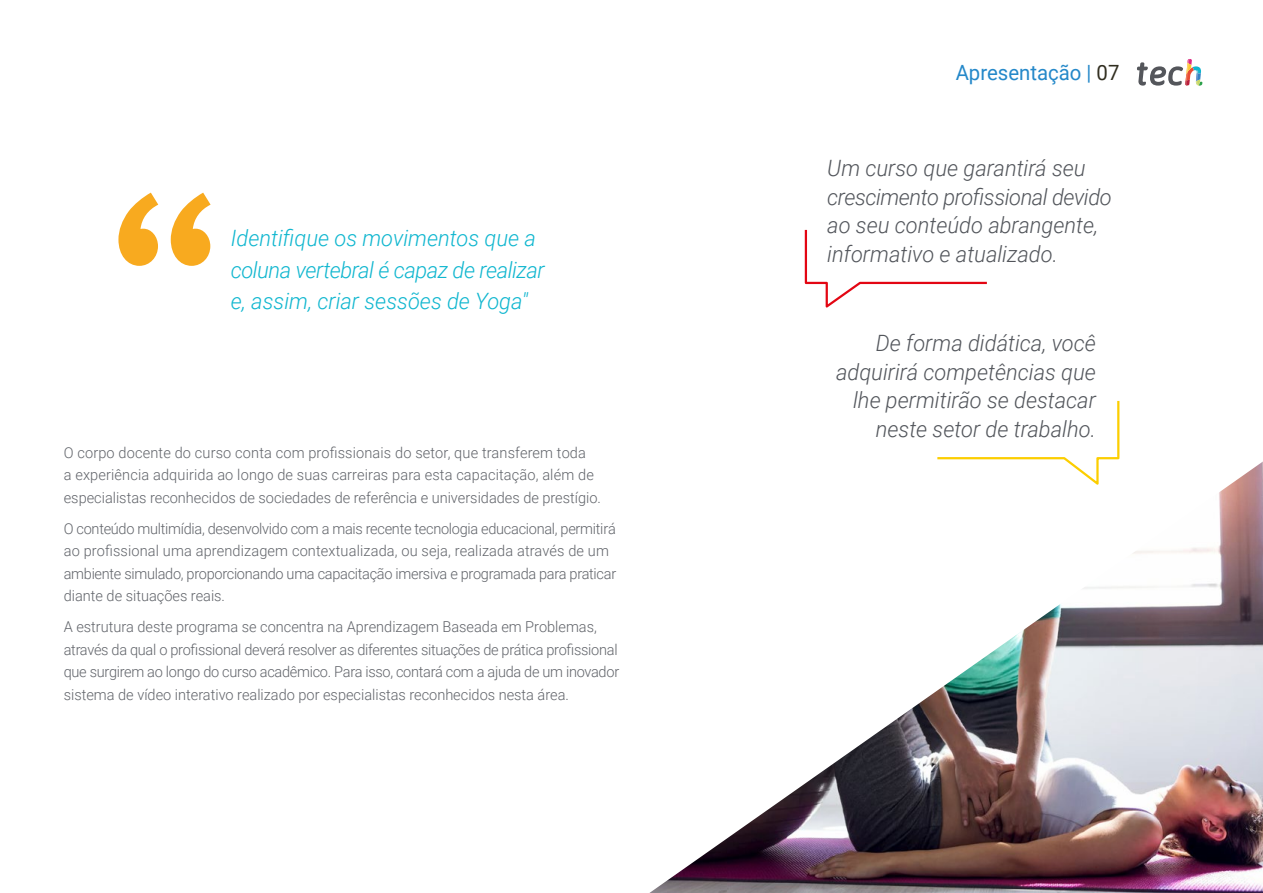
<style>
.page{position:relative;width:1263px;height:893px;background:#fff}
.page>*{position:absolute;margin:0;border:0;box-sizing:border-box;transform-origin:0 0}
.t1{font:italic 300 22.5px/28.5px "Roboto";color:#52555b;text-align:right}
.t2{font:italic 300 22.5px/31.5px "Roboto";color:#0fb6cf}
.t3{font:21px "Roboto";color:#2488c9}
.t4{font:300 15px/22.5px "Roboto";letter-spacing:-.02em;color:#61646a}
.t5{font:300 15px/22.5px "Roboto";color:#61646a}
.s1{color:#312e20}
</style>
<div class="page">
<svg style="left:118px;top:193px;width:93px;height:73px"></svg>
<svg style="left:937px;top:400px;width:183px;height:61px"></svg>
<img style="left:649px;top:461px;width:614px;height:432px">
<svg style="left:804px;top:229px;width:183px;height:79px"></svg>
<svg style="left:1137px;top:59px;width:65px;height:27px"></svg>
<h1 class="t2" style="left:231px;top:222px;width:315px">Identifique os movimentos que a coluna vertebral é capaz de realizar e, assim, criar sessões de Yoga"</h1>
<p class="t5" style="left:64px;top:441px;width:539px">O corpo docente do curso conta com profissionais do setor, que transferem toda<br>a experiência adquirida ao longo de suas carreiras para esta capacitação, além de especialistas reconhecidos de sociedades de referência e universidades de prestígio.</p>
<p class="t4" style="left:64px;top:517px;width:554px">O conteúdo multimídia, desenvolvido com a mais recente tecnologia educacional, permitirá ao profissional uma aprendizagem contextualizada, ou seja, realizada através de um ambiente simulado, proporcionando uma capacitação imersiva e programada para praticar diante de situações reais.</p>
<p class="t4" style="left:64px;top:615px;width:557px">A estrutura deste programa se concentra na Aprendizagem Baseada em Problemas, através da qual o profissional deverá resolver as diferentes situações de prática profissional que surgirem ao longo do curso acadêmico. Para isso, contará com a ajuda de um inovador sistema de vídeo interativo realizado por especialistas reconhecidos nesta área.</p>
<h2 class="t3" style="left:956px;top:57px;width:165px">Apresentação | <span class="s1">07</span></h2>
<h1 class="t1" style="left:827px;top:153px;width:286px;text-align:left">Um curso que garantirá seu crescimento profissional devido ao seu conteúdo abrangente, informativo e atualizado.</h1>
<h1 class="t1" style="left:836px;top:328px;width:261px">De forma didática, você adquirirá competências que lhe permitirão se destacar neste setor de trabalho.</h1>
</div>
